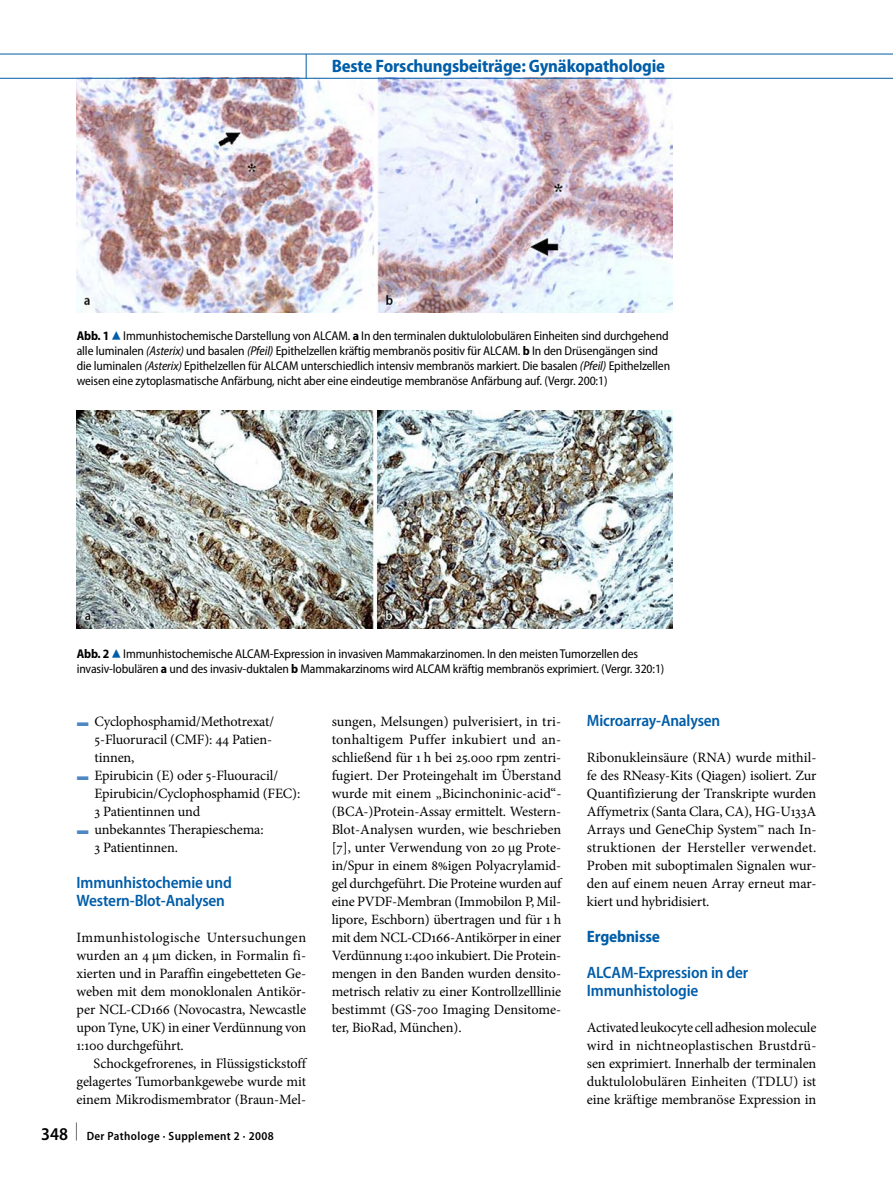
<style>
.page{position:relative;width:893px;height:1187px;background:#fff}
.page>*{position:absolute;margin:0;border:0;box-sizing:border-box;transform-origin:0 0}
._001_rubrik{font:700 semi-condensed 18px "Myriad Pro";letter-spacing:-.01em;color:#005da8}
.t1{font:600 semi-condensed 18px "Myriad Pro";color:#000}
._013_u2{font:600 semi-condensed 16.5px/18px "Myriad Pro";letter-spacing:-.01em;color:#005da8}
._012_u1{font:700 semi-condensed 16.5px "Myriad Pro";letter-spacing:-.01em;color:#005da8}
._010_fliesstext_mit{font:14.25px/18px "Minion Pro";letter-spacing:-.005em;color:#000;text-align:justify}
._010_fliesstext_ohne{font:14.25px/18px "Minion Pro";letter-spacing:-.005em;color:#000;text-align:justify}
._011_aufzaehlung_1_o{font:14.25px/18px "Minion Pro";letter-spacing:-.01em;color:#000}
._024_abb_legende{font:semi-condensed 12.75px/15px "Myriad Pro";letter-spacing:-.01em;color:#000}
.t2{font:600 semi-condensed 12px "Myriad Pro";letter-spacing:.03em;color:#000}
.s1{font-weight:700}
.s2{font-family:"S Buttons";font-stretch:normal;font-size:14.25px;color:#005da8}
.s3{font-style:italic}
.s4{font-family:"S Buttons";color:#4f87c2}
</style>
<div class="page">
<img style="left:77px;top:79px;width:595px;height:234px">
<img style="left:77px;top:411px;width:595px;height:217px">
<hr style="left:0;top:54px;width:893px;height:1px;background:#005da8">
<hr style="left:0;top:78px;width:893px;height:1px;background:#005da8">
<svg style="left:306px;top:54px;width:1px;height:25px"></svg>
<p class="_001_rubrik" style="left:332px;top:56px;width:335px">Beste Forschungsbeiträge: Gynäkopathologie</p>
<p class="_024_abb_legende" style="left:77px;top:329px;width:595px"><span class="s1">Abb. 1</span><span class="s2">8</span>Immunhistochemische Darstellung von ALCAM. <span class="s1">a</span> In den terminalen duktulolobulären Einheiten sind durchgehend alle luminalen <span class="s3">(Asterix)</span> und basalen <span class="s3">(Pfeil)</span> Epithelzellen kräftig membranös positiv für ALCAM. <span class="s1">b</span> In den Drüsengängen sind die luminalen <span class="s3">(Asterix)</span> Epithelzellen für ALCAM unterschiedlich intensiv membranös markiert. Die basalen <span class="s3">(Pfeil)</span> Epithelzellen weisen eine zytoplasmatische Anfärbung, nicht aber eine eindeutige membranöse Anfärbung auf. (Vergr. 200:1)</p>
<p class="_024_abb_legende" style="left:77px;top:647px;width:589px"><span class="s1">Abb. 2</span><span class="s2">8</span>Immunhistochemische ALCAM-Expression in invasiven Mammakarzinomen. In den meisten Tumorzellen des invasiv-lobulären <span class="s1">a</span> und des invasiv-duktalen <span class="s1">b</span> Mammakarzinoms wird ALCAM kräftig membranös exprimiert. (Vergr. 320:1)</p>
<p class="_011_aufzaehlung_1_o" style="left:95px;top:712px;width:181px;text-indent:-18px"><span class="s4">F</span> Cyclophosphamid/Methotrexat/<br>5-Fluoruracil (CMF): 44 Patien&shy;tinnen,</p>
<p class="_011_aufzaehlung_1_o" style="left:95px;top:766px;width:207px;text-indent:-18px"><span class="s4">F</span> Epirubicin (E) oder 5-Fluouracil/<br>Epirubicin/Cyclophosphamid (FEC):<br>3 Patientinnen und</p>
<p class="_011_aufzaehlung_1_o" style="left:95px;top:820px;width:171px;text-indent:-18px"><span class="s4">F</span> unbekanntes Therapieschema:<br>3 Patientinnen.</p>
<p class="_013_u2" style="left:77px;top:873px;width:157px">Immunhistochemie und<br>Western-Blot-Analysen</p>
<p class="_010_fliesstext_ohne" style="left:77px;top:928px;width:231px">Immunhistologische Untersuchungen wurden an 4 μm dicken, in Formalin fi&shy;xierten und in Paraffin eingebetteten Ge&shy;weben mit dem monoklonalen Antikör&shy;per NCL-CD166 (Novocastra, Newcastle upon Tyne, UK) in einer Verdünnung von 1:100 durchgeführt.</p>
<p class="_010_fliesstext_mit" style="left:77px;top:1054px;width:231px;text-indent:17px">Schockgefrorenes, in Flüssigstickstoff gelagertes Tumorbankgewebe wurde mit einem Mikrodismembrator (Braun-Mel-</p>
<p class="t1" style="left:41px;top:1123px;width:28px">348</p>
<p class="t2" style="left:76px;top:1129px;width:199px"><sup>|</sup> Der Pathologe · Supplement 2 · 2008</p>
<p class="_010_fliesstext_mit" style="left:332px;top:712px;width:231px">sungen, Melsungen) pulverisiert, in tri&shy;tonhaltigem Puffer inkubiert und an&shy;schließend für 1 h bei 25.000 rpm zentri&shy;fugiert. Der Proteingehalt im Überstand wurde mit einem „Bicinchoninic-acid“- (BCA-)Protein-Assay ermittelt. Western-Blot-Analysen wurden, wie beschrieben [7], unter Verwendung von 20 μg Prote&shy;in/Spur in einem 8%igen Polyacrylamid&shy;gel durchgeführt. Die Proteine wurden auf eine PVDF-Membran (Immobilon P, Mil&shy;lipore, Eschborn) übertragen und für 1 h mit dem NCL-CD166-Antikörper in einer Verdünnung 1:400 inkubiert. Die Protein&shy;mengen in den Banden wurden densito&shy;metrisch relativ zu einer Kontrollzelllinie bestimmt (GS-700 Imaging Densitome&shy;ter, BioRad, München).</p>
<p class="_013_u2" style="left:587px;top:711px;width:135px">Microarray-Analysen</p>
<p class="_010_fliesstext_ohne" style="left:587px;top:748px;width:231px;text-align:left">Ribonukleinsäure (RNA) wurde mithil&shy;fe des RNeasy-Kits (Qiagen) isoliert. Zur Quantifizierung der Transkripte wurden Affymetrix (Santa Clara, CA), HG-U133A Arrays und GeneChip System™ nach In&shy;struktionen der Hersteller verwendet.<br>Proben mit suboptimalen Signalen wur&shy;den auf einem neuen Array erneut mar&shy;kiert und hybridisiert.</p>
<p class="_012_u1" style="left:587px;top:927px;width:75px">Ergebnisse</p>
<p class="_013_u2" style="left:587px;top:963px;width:163px">ALCAM-Expression in der<br>Immunhistologie</p>
<p class="_010_fliesstext_ohne" style="left:587px;top:1018px;width:231px">Activated leukocyte cell adhesion molecule wird in nichtneoplastischen Brustdrü&shy;sen exprimiert. Innerhalb der terminalen duktulolobulären Einheiten (TDLU) ist eine kräftige membranöse Expression in</p>
</div>
